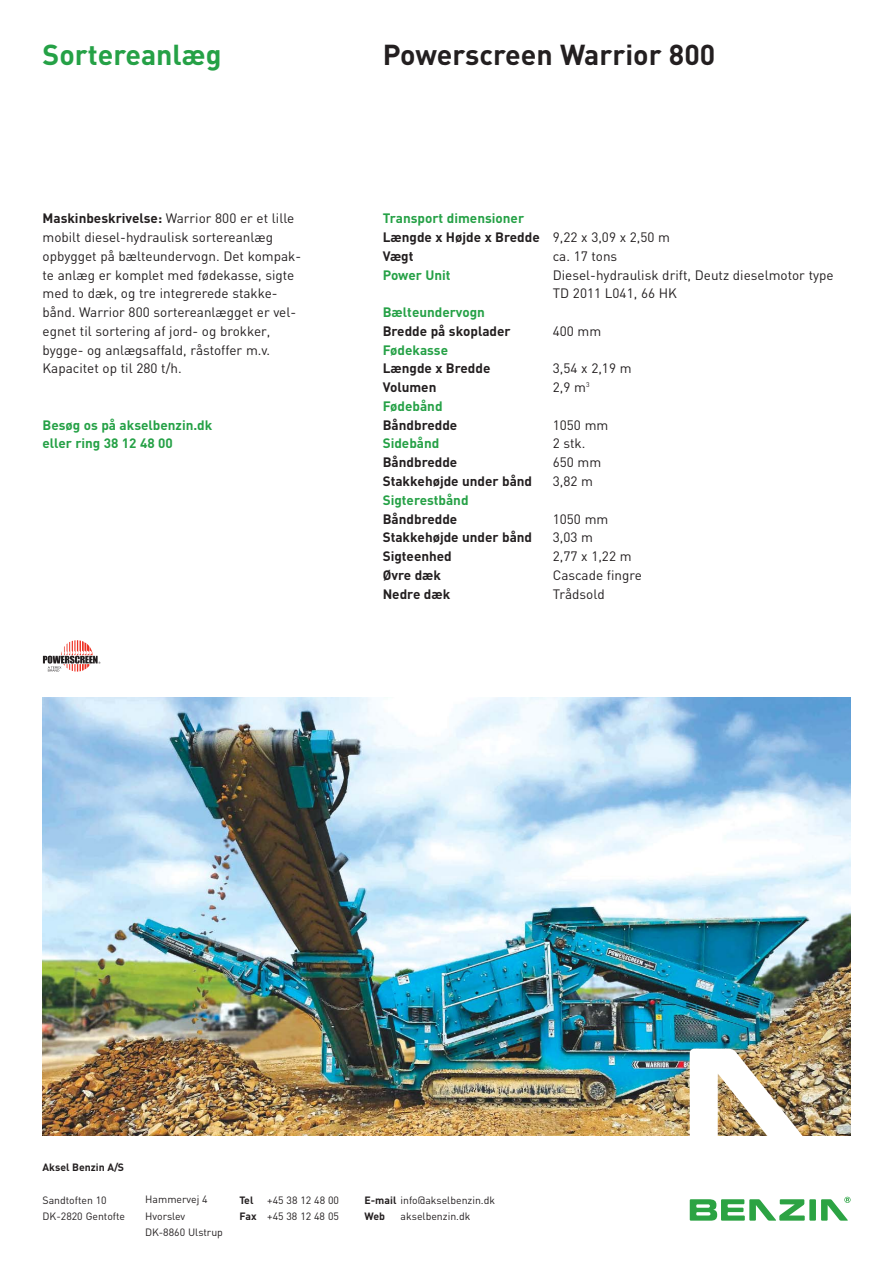
<style>
.page{position:relative;width:893px;height:1263px;background:#fff}
.page>*{position:absolute;margin:0;border:0;box-sizing:border-box;transform-origin:0 0}
.t1{font:700 28.5px "DIN";color:#231f20}
.t2{font:700 28.5px "DIN";color:#25a146}
.t3{font:13.5px/18.8px "DIN";color:#231f20}
.t4{font:700 13.5px/18.8px "DIN";color:#231f20}
.t5{font:700 13.5px/18.8px "DIN";color:#25a146}
.t6{font:10.5px/16.5px "DIN";color:#231f20}
.t7{font:700 10.5px "DIN";color:#231f20}
.s1{font-weight:700}
.s2{color:#25a146}
.s3{font-weight:400}
</style>
<div class="page">
<img style="left:43px;top:697px;width:807px;height:438px">
<img style="left:690px;top:1049px;width:114px;height:87px">
<svg style="left:690px;top:1197px;width:161px;height:24px"></svg>
<svg style="left:43px;top:640px;width:57px;height:32px"></svg>
<h1 class="t2" style="left:43px;top:45px;width:181px">Sortereanlæg</h1>
<h1 class="t1" style="left:383px;top:45px;width:334px">Powerscreen Warrior 800</h1>
<p class="t3" style="left:43px;top:211px;width:260px"><span class="s1">Maskinbeskrivelse:</span> Warrior 800 er et lille mobilt diesel-hydraulisk sortereanlæg opbygget på bælteundervogn. Det kompak&shy;te anlæg er komplet med fødekasse, sigte med to dæk, og tre integrerede stakke&shy;bånd. Warrior 800 sortereanlægget er vel&shy;egnet til sortering af jord- og brokker, bygge- og anlægsaffald, råstoffer m.v.<br>Kapacitet op til 280 t/h.</p>
<p class="t5" style="left:43px;top:417px;width:171px">Besøg os på akselbenzin.dk eller ring 38 12 48 00</p>
<p class="t4" style="left:383px;top:211px;width:289px"><span class="s2">Transport dimensioner<br></span>Længde x Højde x Bredde <span class="s3">9,22 x 3,09 x 2,50 m<br></span>Vægt</p>
<p class="t3" style="left:553px;top:248px;width:66px">ca. 17 tons</p>
<p class="t5" style="left:383px;top:267px;width:69px">Power Unit</p>
<p class="t3" style="left:553px;top:267px;width:282px">Diesel-hydraulisk drift, Deutz dieselmotor type<br>TD 2011 L041, 66 HK</p>
<p class="t5" style="left:383px;top:304px;width:104px">Bælteundervogn</p>
<p class="t4" style="left:383px;top:323px;width:129px">Bredde på skoplader</p>
<p class="t3" style="left:553px;top:323px;width:50px">400 mm</p>
<p class="t5" style="left:383px;top:342px;width:67px">Fødekasse</p>
<p class="t4" style="left:383px;top:361px;width:109px">Længde x Bredde</p>
<p class="t3" style="left:553px;top:361px;width:80px">3,54 x 2,19 m</p>
<p class="t4" style="left:383px;top:379px;width:55px">Volumen</p>
<p class="t3" style="left:553px;top:380px;width:38px">2,9 m<sup>3</sup></p>
<p class="t5" style="left:383px;top:398px;width:61px">Fødebånd</p>
<p class="t4" style="left:383px;top:417px;width:76px">Båndbredde</p>
<p class="t3" style="left:553px;top:417px;width:57px">1050 mm</p>
<p class="t5" style="left:383px;top:436px;width:58px">Sidebånd</p>
<p class="t3" style="left:553px;top:436px;width:34px">2 stk.</p>
<p class="t4" style="left:383px;top:454px;width:76px">Båndbredde</p>
<p class="t3" style="left:553px;top:455px;width:50px">650 mm</p>
<p class="t4" style="left:383px;top:473px;width:151px">Stakkehøjde under bånd</p>
<p class="t3" style="left:553px;top:473px;width:42px">3,82 m</p>
<p class="t5" style="left:383px;top:492px;width:87px">Sigterestbånd</p>
<p class="t4" style="left:383px;top:511px;width:76px">Båndbredde</p>
<p class="t3" style="left:553px;top:511px;width:57px">1050 mm</p>
<p class="t4" style="left:383px;top:529px;width:151px">Stakkehøjde under bånd</p>
<p class="t3" style="left:553px;top:530px;width:42px">3,03 m</p>
<p class="t4" style="left:383px;top:548px;width:71px">Sigteenhed</p>
<p class="t3" style="left:553px;top:548px;width:80px">2,77 x 1,22 m</p>
<p class="t4" style="left:383px;top:567px;width:60px">Øvre dæk</p>
<p class="t3" style="left:553px;top:567px;width:91px">Cascade fingre</p>
<p class="t4" style="left:383px;top:586px;width:69px">Nedre dæk</p>
<p class="t3" style="left:553px;top:586px;width:54px">Trådsold</p>
<p class="t7" style="left:43px;top:1163px;width:83px">Aksel Benzin A/S</p>
<p class="t6" style="left:43px;top:1193px;width:84px">Sandtoften 10<br>DK-2820 Gentofte</p>
<p class="t6" style="left:145px;top:1192px;width:79px">Hammervej 4<br>Hvorslev<br>DK-8860 Ulstrup</p>
<p class="t7" style="left:240px;top:1196px;width:15px">Tel</p>
<p class="t6" style="left:240px;top:1193px;width:101px;text-align:right">+45 38 12 48 00<br><span class="s1">Fax</span> +45 38 12 48 05</p>
<p class="t6" style="left:364px;top:1193px;width:132px"><span class="s1">E-mail</span> info@akselbenzin.dk<br><span class="s1">Web</span></p>
<p class="t6" style="left:401px;top:1209px;width:71px">akselbenzin.dk</p>
</div>
